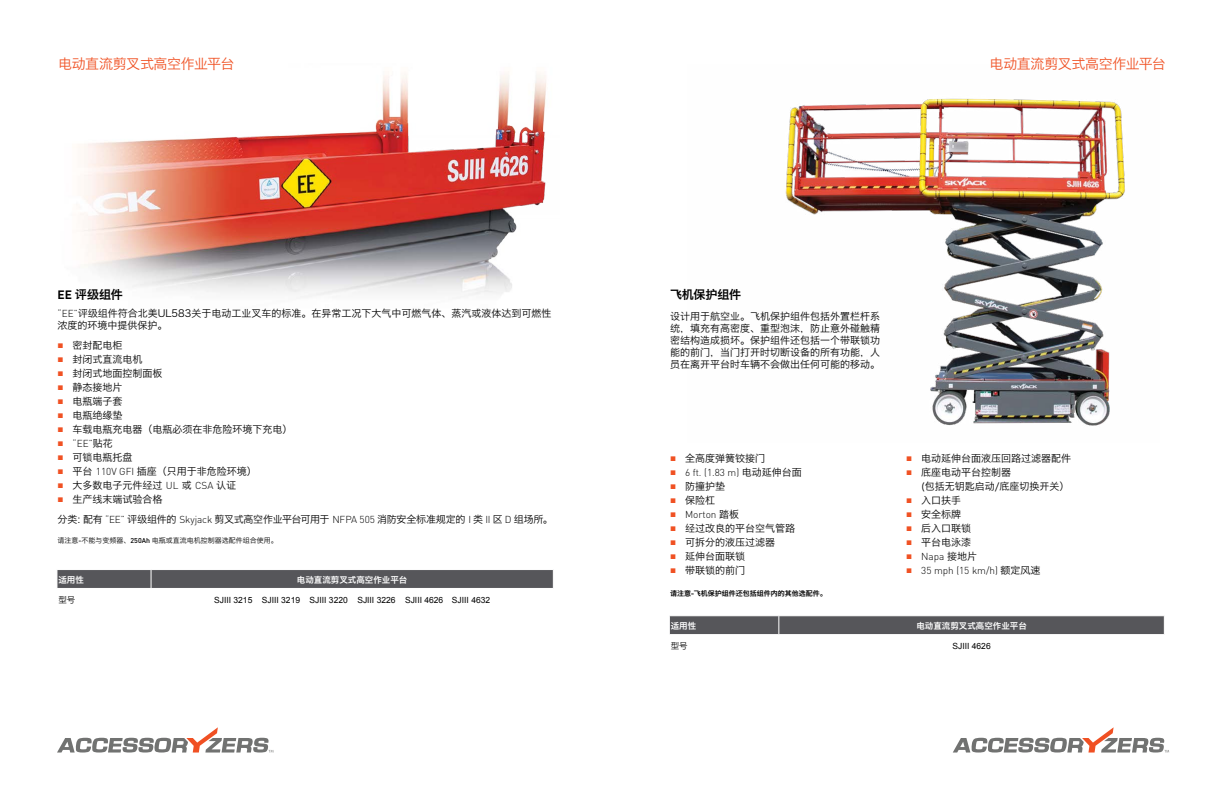
<style>
.page{position:relative;width:1224px;height:792px;background:#fff}
.page>*{position:absolute;margin:0;border:0;box-sizing:border-box;transform-origin:0 0}
.t1{font:14px "Hiragino Sans GB W3";letter-spacing:-.03em;color:#f05123}
.t2{font:12px "Hiragino Sans GB W6";letter-spacing:-.005em;color:#000}
.t3{font:10px/12px "Hiragino Sans GB W3";color:#000}
.t4{font:10px/20px "Hiragino Sans GB W3";letter-spacing:-.02em;color:#000}
.t5{font:300 10px "DIN";color:#000}
.t6{font:8.5px "Arial";color:#000}
.t7{font:8.5px "Hiragino Sans GB W6";color:#fff}
.t8{font:8.5px "Hiragino Sans GB W3";color:#000}
.t9{font:7px "Hiragino Sans GB W3";color:#000}
.t10{font:7px "Hiragino Sans GB W6";color:#000}
.s1{font-family:"DIN";font-weight:700}
.s2{font-family:"DIN";font-weight:300}
.s3{font-family:"Arial";color:#f05123}
.s4{font-family:"Arial";font-weight:400;color:#f05123}
.s5{font-family:"Hiragino Sans GB W3";font-weight:400}
.s6{font-family:"DIN";font-weight:500}
</style>
<div class="page">
<img style="left:785px;top:98px;width:340px;height:328px">
<img style="left:78px;top:74px;width:468px;height:223px">
<div style="left:57px;top:570px;width:496px;height:18px;background:#56565a"></div>
<svg style="left:57px;top:727px;width:216px;height:26px"></svg>
<svg style="left:669px;top:616px;width:496px;height:19px;background:#616165"></svg>
<svg style="left:953px;top:727px;width:216px;height:26px"></svg>
<h1 class="t1" style="left:58px;top:55px;width:178px">电动直流剪叉式高空作业平台</h1>
<h1 class="t1" style="left:990px;top:55px;width:178px">电动直流剪叉式高空作业平台</h1>
<p class="t2" style="left:58px;top:286px;width:67px"><span class="s1">EE</span> 评级组件</p>
<p class="t3" style="left:58px;top:307px;width:495px"><span class="s2">“EE”</span>评级组件符合北美UL583关于电动工业叉车的标准。在异常工况下大气中可燃气体、蒸汽或液体达到可燃性浓度的环境中提供保护。</p>
<p class="t3" style="left:58px;top:339px;width:66px"><span class="s3">■</span> 密封配电柜</p>
<p class="t3" style="left:58px;top:353px;width:87px"><span class="s3">■</span> 封闭式直流电机</p>
<p class="t3" style="left:58px;top:367px;width:107px"><span class="s3">■</span> 封闭式地面控制面板</p>
<p class="t3" style="left:58px;top:381px;width:66px"><span class="s3">■</span> 静态接地片</p>
<p class="t3" style="left:58px;top:395px;width:66px"><span class="s3">■</span> 电瓶端子套</p>
<p class="t3" style="left:58px;top:409px;width:66px"><span class="s3">■</span> 电瓶绝缘垫</p>
<p class="t3" style="left:58px;top:423px;width:237px"><span class="s3">■</span> 车载电瓶充电器（电瓶必须在非危险环境下充电）</p>
<p class="t5" style="left:58px;top:437px;width:57px"><span class="s4">■</span> “EE”<span class="s5">贴花</span></p>
<p class="t3" style="left:58px;top:451px;width:77px"><span class="s3">■</span> 可锁电瓶托盘</p>
<p class="t3" style="left:58px;top:465px;width:201px"><span class="s3">■</span> 平台 <span class="s2">110V GFI</span> 插座（只用于非危险环境）</p>
<p class="t3" style="left:58px;top:479px;width:180px"><span class="s3">■</span> 大多数电子元件经过 <span class="s2">UL</span> 或 <span class="s2">CSA</span> 认证</p>
<p class="t4" style="left:58px;top:489px;width:497px"><span class="s3">■</span> 生产线末端试验合格<br>分类：配有 <span class="s2">“EE”</span> 评级组件的 <span class="s2">Skyjack</span> 剪叉式高空作业平台可用于 <span class="s2">NFPA 505</span> 消防安全标准规定的 <span class="s2">I</span> 类 <span class="s2">II</span> 区 <span class="s2">D</span> 组场所。</p>
<p class="t9" style="left:58px;top:536px;width:222px">请注意<span class="s6">-</span>不能与变频器、<span class="s6">250Ah</span> 电瓶或直流电机控制器选配件组合使用。</p>
<p class="t7" style="left:58px;top:574px;width:27px">适用性</p>
<p class="t7" style="left:297px;top:574px;width:112px">电动直流剪叉式高空作业平台</p>
<p class="t8" style="left:58px;top:595px;width:19px">型号</p>
<p class="t6" style="left:214px;top:595px;width:278px">SJIII 3215 SJIII 3219 SJIII 3220 SJIII 3226 SJIII 4626 SJIII 4632</p>
<p class="t2" style="left:670px;top:287px;width:73px">飞机保护组件</p>
<p class="t3" style="left:670px;top:310px;width:211px;text-align:justify">设计用于航空业。飞机保护组件包括外置栏杆系统，填充有高密度、重型泡沫，防止意外碰触精密结构造成损坏。保护组件还包括一个带联锁功能的前门，当门打开时切断设备的所有功能，人员在离开平台时车辆不会做出任何可能的移动。</p>
<p class="t3" style="left:670px;top:452px;width:96px"><span class="s3">■</span> 全高度弹簧铰接门</p>
<p class="t5" style="left:670px;top:466px;width:133px"><span class="s4">■</span> 6 ft. (1.83 m) <span class="s5">电动延伸台面</span></p>
<p class="t3" style="left:670px;top:480px;width:56px"><span class="s3">■</span> 防撞护垫</p>
<p class="t3" style="left:670px;top:494px;width:46px"><span class="s3">■</span> 保险杠</p>
<p class="t5" style="left:670px;top:508px;width:71px"><span class="s4">■</span> Morton <span class="s5">踏板</span></p>
<p class="t3" style="left:670px;top:522px;width:126px"><span class="s3">■</span> 经过改良的平台空气管路</p>
<p class="t3" style="left:670px;top:536px;width:106px"><span class="s3">■</span> 可拆分的液压过滤器</p>
<p class="t3" style="left:670px;top:550px;width:76px"><span class="s3">■</span> 延伸台面联锁</p>
<p class="t3" style="left:670px;top:564px;width:76px"><span class="s3">■</span> 带联锁的前门</p>
<p class="t10" style="left:670px;top:589px;width:158px">请注意-飞机保护组件还包括组件内的其他选配件。</p>
<p class="t3" style="left:906px;top:452px;width:166px"><span class="s3">■</span> 电动延伸台面液压回路过滤器配件</p>
<p class="t3" style="left:921px;top:465px;width:150px;line-height:14px;text-indent:-15px"><span class="s3">■</span> 底座电动平台控制器<br>(包括无钥匙启动/底座切换开关）</p>
<p class="t3" style="left:906px;top:494px;width:56px"><span class="s3">■</span> 入口扶手</p>
<p class="t3" style="left:906px;top:508px;width:56px"><span class="s3">■</span> 安全标牌</p>
<p class="t3" style="left:906px;top:522px;width:66px"><span class="s3">■</span> 后入口联锁</p>
<p class="t3" style="left:906px;top:536px;width:66px"><span class="s3">■</span> 平台电泳漆</p>
<p class="t5" style="left:906px;top:550px;width:72px"><span class="s4">■</span> Napa <span class="s5">接地片</span></p>
<p class="t5" style="left:906px;top:564px;width:136px"><span class="s4">■</span> 35 mph (15 km/h) <span class="s5">额定风速</span></p>
<p class="t7" style="left:671px;top:620px;width:27px">适用性</p>
<p class="t7" style="left:916px;top:620px;width:112px">电动直流剪叉式高空作业平台</p>
<p class="t8" style="left:671px;top:640px;width:18px">型号</p>
<p class="t6" style="left:952px;top:640px;width:40px">SJIII 4626</p>
</div>
